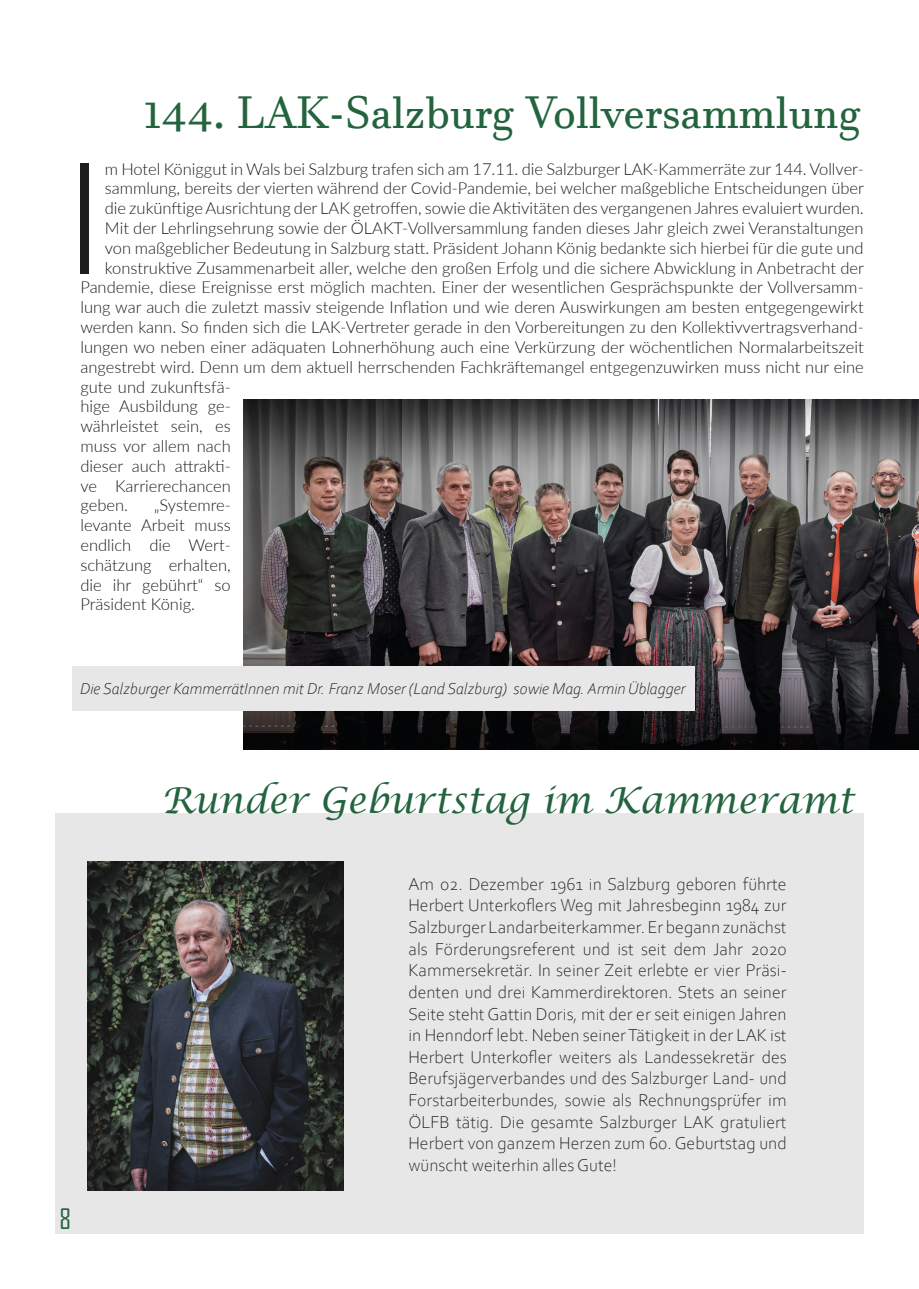
<style>
.page{position:relative;width:919px;height:1289px;background:#fff}
.page>*{position:absolute;margin:0;border:0;box-sizing:border-box;transform-origin:0 0}
.t1{font:300 156.45px "Lato";color:#1d1d1b}
.t2{font:45px "Javanese Text";color:#23643f}
.t3{font:italic 36px "Lucida Calligraphy";color:#23643f}
.t4{font:27px "Agency FB";color:#23643f}
.t5{font:300 18px/21.6px "Corbel";color:#1d1d1b;text-align:justify}
.t6{font:300 16.5px/19.8px "Lato";color:#1d1d1b;text-align:justify}
.t7{font:italic 300 16.5px "Corbel";color:#1d1d1b}
</style>
<div class="page">
<div style="left:55px;top:813px;width:808px;height:420px;background:#e8e7e8"></div>
<img style="left:87px;top:861px;width:257px;height:329px">
<img style="left:243px;top:400px;width:675px;height:349px">
<div style="left:72px;top:665px;width:622px;height:45px;background:#e8e7e8"></div>
<p class="t2" style="left:144px;top:86px;width:717px">144. LAK-Salzburg Vollversammlung</p>
<p class="t1" style="left:64px;top:108px;width:42px">I</p>
<p class="t6" style="left:105px;top:158px;width:760px">m Hotel Königgut in Wals bei Salzburg trafen sich am 17.11. die Salzburger LAK-Kammerräte zur 144. Vollver-</p>
<p class="t6" style="left:105px;top:178px;width:760px">sammlung, bereits der vierten während der Covid-Pandemie, bei welcher maßgebliche Entscheidungen über</p>
<p class="t6" style="left:105px;top:198px;width:760px">die zukünftige Ausrichtung der LAK getroffen, sowie die Aktivitäten des vergangenen Jahres evaluiert wurden.</p>
<p class="t6" style="left:105px;top:218px;width:760px">Mit der Lehrlingsehrung sowie der ÖLAKT-Vollversammlung fanden dieses Jahr gleich zwei Veranstaltungen</p>
<p class="t6" style="left:105px;top:237px;width:760px">von maßgeblicher Bedeutung in Salzburg statt. Präsident Johann König bedankte sich hierbei für die gute und</p>
<p class="t6" style="left:105px;top:257px;width:760px">konstruktive Zusammenarbeit aller, welche den großen Erfolg und die sichere Abwicklung in Anbetracht der</p>
<p class="t6" style="left:80px;top:277px;width:784px">Pandemie, diese Ereignisse erst möglich machten. Einer der wesentlichen Gesprächspunkte der Vollversamm-</p>
<p class="t6" style="left:80px;top:297px;width:784px">lung war auch die zuletzt massiv steigende Inflation und wie deren Auswirkungen am besten entgegengewirkt</p>
<p class="t6" style="left:80px;top:317px;width:784px">werden kann. So finden sich die LAK-Vertreter gerade in den Vorbereitungen zu den Kollektivvertragsverhand-</p>
<p class="t6" style="left:80px;top:336px;width:784px">lungen wo neben einer adäquaten Lohnerhöhung auch eine Verkürzung der wöchentlichen Normalarbeitszeit</p>
<p class="t6" style="left:80px;top:356px;width:784px">angestrebt wird. Denn um dem aktuell herrschenden Fachkräftemangel entgegenzuwirken muss nicht nur eine</p>
<p class="t6" style="left:80px;top:376px;width:152px">gute und zukunftsfä-</p>
<p class="t6" style="left:80px;top:396px;width:152px">hige Ausbildung ge-</p>
<p class="t6" style="left:80px;top:416px;width:152px">währleistet sein, es</p>
<p class="t6" style="left:80px;top:435px;width:152px">muss vor allem nach</p>
<p class="t6" style="left:80px;top:455px;width:152px">dieser auch attrakti-</p>
<p class="t6" style="left:80px;top:475px;width:152px">ve Karrierechancen</p>
<p class="t6" style="left:80px;top:495px;width:49px">geben.</p>
<p class="t6" style="left:80px;top:495px;width:152px;text-indent:73px">„Systemre&shy;levante Arbeit muss endlich die Wert&shy;schätzung erhalten, die ihr gebührt“ so Präsident König.</p>
<p class="t7" style="left:80px;top:678px;width:606px">Die Salzburger KammerrätInnen mit Dr. Franz Moser (Land Salzburg) sowie Mag. Armin Üblagger</p>
<p class="t4" style="left:60px;top:1202px;width:13px">8</p>
<p class="t3" style="left:161px;top:779px;width:694px">Runder Geburtstag im Kammeramt</p>
<p class="t5" style="left:408px;top:872px;width:380px">Am 02. Dezember 1961 in Salzburg geboren führte Herbert Unterkoflers Weg mit Jahresbeginn 1984 zur Salzburger Landarbeiterkammer. Er begann zunächst als Förderungsreferent und ist seit dem Jahr 2020<br>Kammersekretär. In seiner Zeit erlebte er vier Präsi&shy;denten und drei Kammerdirektoren. Stets an seiner Seite steht Gattin Doris, mit der er seit einigen Jahren in Henndorf lebt. Neben seiner Tätigkeit in der LAK ist Herbert Unterkofler weiters als Landessekretär des Berufsjägerverbandes und des Salzburger Land- und Forstarbeiterbundes, sowie als Rechnungsprüfer im ÖLFB tätig. Die gesamte Salzburger LAK gratuliert Herbert von ganzem Herzen zum 60. Geburtstag und wünscht weiterhin alles Gute!</p>
</div>
